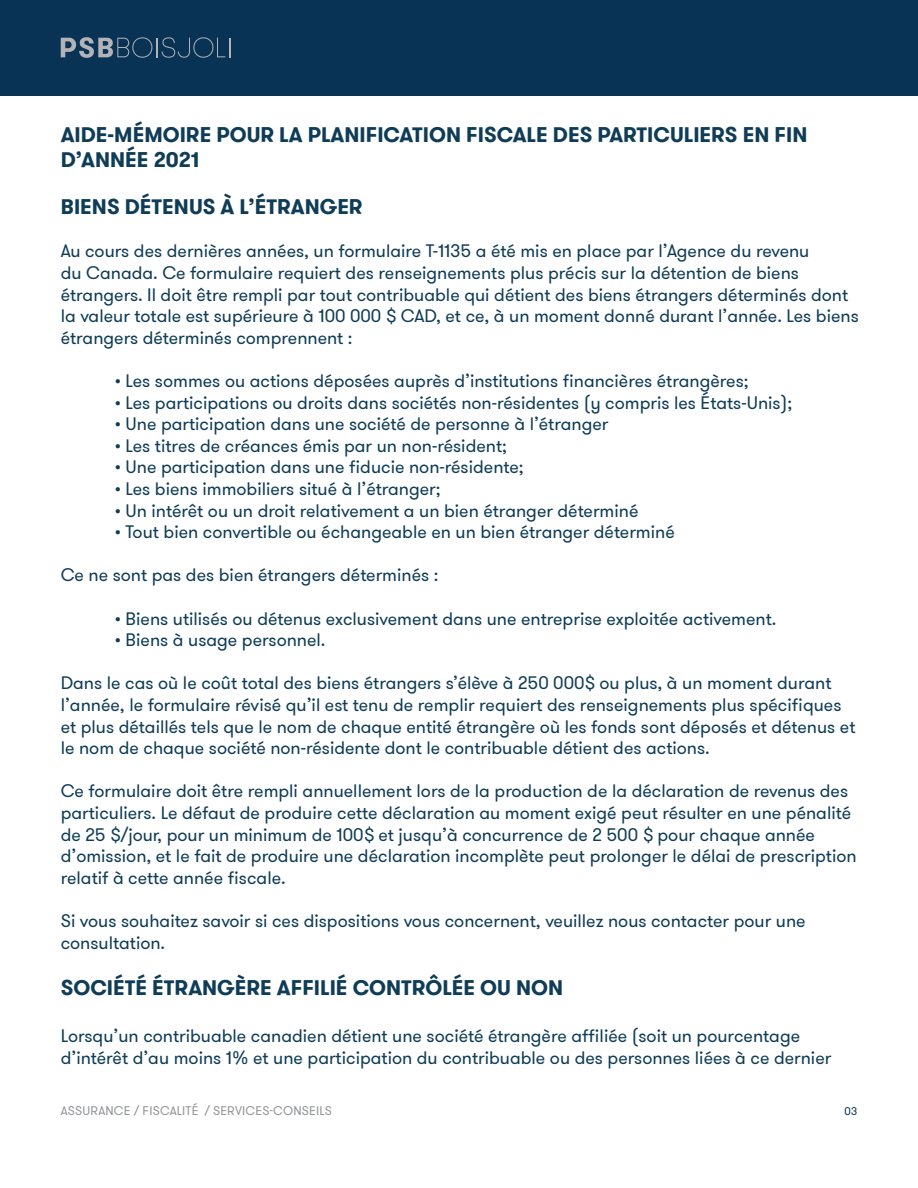
<style>
.page{position:relative;width:918px;height:1188px;background:#fff}
.page>*{position:absolute;margin:0;border:0;box-sizing:border-box;transform-origin:0 0}
.t1{font:700 21px/25.2px "GT Walsheim";color:#0f3c56}
.t2{font:18px/21.6px "GT Walsheim";color:#0f3c56}
.t3{font:12.45px "GT Walsheim";letter-spacing:.015em;color:#939598}
.t4{font:11.1px "GT Walsheim";color:#093354}
</style>
<div class="page">
<div style="left:0;top:0;width:918px;height:95px;background:#093354"></div>
<svg style="left:61px;top:37px;width:169px;height:21px"></svg>
<p class="t1" style="left:61px;top:122px;width:748px">AIDE-MÉMOIRE POUR LA PLANIFICATION FISCALE DES PARTICULIERS EN FIN<br>D’ANNÉE 2021</p>
<p class="t1" style="left:61px;top:194px;width:303px">BIENS DÉTENUS À L’ÉTRANGER</p>
<p class="t2" style="left:61px;top:241px;width:800px">Au cours des dernières années, un formulaire T-1135 a été mis en place par l’Agence du revenu<br>du Canada. Ce formulaire requiert des renseignements plus précis sur la détention de biens étrangers. Il doit être rempli par tout contribuable qui détient des biens étrangers déterminés dont la valeur totale est supérieure à 100 000 $ CAD, et ce, à un moment donné durant l’année. Les biens étrangers déterminés comprennent :</p>
<p class="t2" style="left:115px;top:370px;width:635px">• Les sommes ou actions déposées auprès d’institutions financières étrangères;</p>
<p class="t2" style="left:115px;top:392px;width:679px">• Les participations ou droits dans sociétés non-résidentes (y compris les États-Unis);</p>
<p class="t2" style="left:115px;top:413px;width:495px">• Une participation dans une société de personne à l’étranger</p>
<p class="t2" style="left:115px;top:435px;width:394px">• Les titres de créances émis par un non-résident;</p>
<p class="t2" style="left:115px;top:457px;width:410px">• Une participation dans une fiducie non-résidente;</p>
<p class="t2" style="left:115px;top:478px;width:327px">• Les biens immobiliers situé à l’étranger;</p>
<p class="t2" style="left:115px;top:500px;width:525px">• Un intérêt ou un droit relativement a un bien étranger déterminé</p>
<p class="t2" style="left:115px;top:521px;width:562px">• Tout bien convertible ou échangeable en un bien étranger déterminé</p>
<p class="t2" style="left:61px;top:565px;width:379px">Ce ne sont pas des bien étrangers déterminés :</p>
<p class="t2" style="left:115px;top:608px;width:663px">• Biens utilisés ou détenus exclusivement dans une entreprise exploitée activement.</p>
<p class="t2" style="left:115px;top:629px;width:212px">• Biens à usage personnel.</p>
<p class="t2" style="left:61px;top:673px;width:796px">Dans le cas où le coût total des biens étrangers s’élève à 250 000$ ou plus, à un moment durant l’année, le formulaire révisé qu’il est tenu de remplir requiert des renseignements plus spécifiques et plus détaillés tels que le nom de chaque entité étrangère où les fonds sont déposés et détenus et le nom de chaque société non-résidente dont le contribuable détient des actions.</p>
<p class="t2" style="left:61px;top:781px;width:797px">Ce formulaire doit être rempli annuellement lors de la production de la déclaration de revenus des particuliers. Le défaut de produire cette déclaration au moment exigé peut résulter en une pénalité de 25 $/jour, pour un minimum de 100$ et jusqu’à concurrence de 2 500 $ pour chaque année d’omission, et le fait de produire une déclaration incomplète peut prolonger le délai de prescription relatif à cette année fiscale.</p>
<p class="t2" style="left:61px;top:910px;width:746px">Si vous souhaitez savoir si ces dispositions vous concernent, veuillez nous contacter pour une consultation.</p>
<p class="t1" style="left:61px;top:976px;width:504px">SOCIÉTÉ ÉTRANGÈRE AFFILIÉ CONTRÔLÉE OU NON</p>
<p class="t2" style="left:61px;top:1025px;width:772px">Lorsqu’un contribuable canadien détient une société étrangère affiliée (soit un pourcentage d’intérêt d’au moins 1% et une participation du contribuable ou des personnes liées à ce dernier</p>
<p class="t3" style="left:61px;top:1103px;width:273px">ASSURANCE / FISCALITÉ / SERVICES-CONSEILS</p>
<p class="t4" style="left:844px;top:1105px;width:14px">03</p>
</div>
